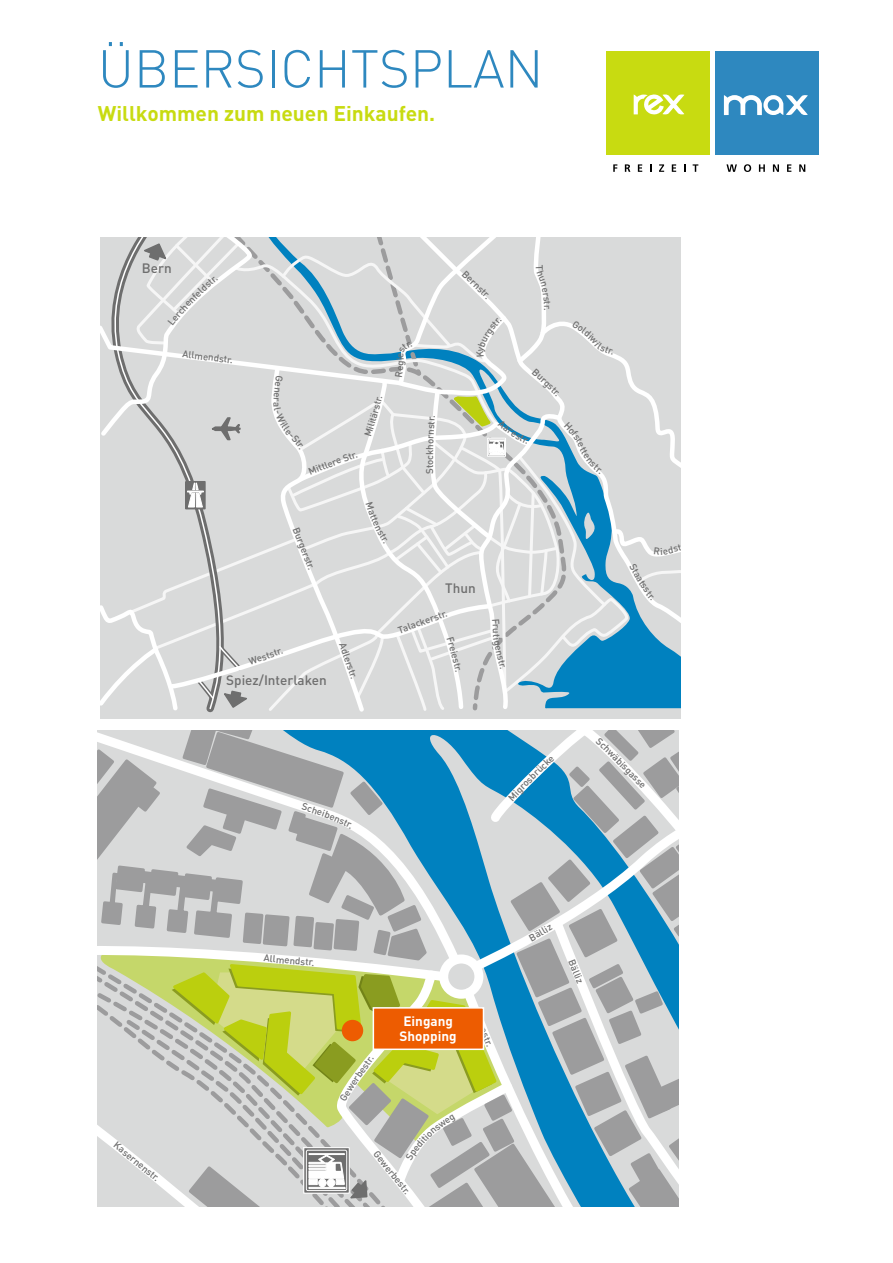
<style>
.page{position:relative;width:893px;height:1263px;background:#fff}
.page>*{position:absolute;margin:0;border:0;box-sizing:border-box;transform-origin:0 0}
.t1{font:300 52.5px "DIN";color:#2e88bf}
.t2{font:700 21px "DIN";color:#c8db11}
.t3{font:500 13.5px "DIN";color:#6e6e6e}
.t4{font:700 13.5px/15px "DIN";color:#fff}
.t5{font:500 9.75px "DIN";color:#6e6e6e}
</style>
<div class="page">
<div style="left:606px;top:51px;width:103px;height:104px;background:#c8db11"></div>
<div style="left:715px;top:51px;width:103px;height:104px;background:#2e88bf"></div>
<svg style="left:634px;top:94px;width:50px;height:21px"></svg>
<svg style="left:724px;top:95px;width:84px;height:20px"></svg>
<svg style="left:726px;top:164px;width:11px;height:8px"></svg>
<svg style="left:744px;top:164px;width:7px;height:8px"></svg>
<svg style="left:759px;top:164px;width:6px;height:8px"></svg>
<svg style="left:773px;top:164px;width:6px;height:8px"></svg>
<svg style="left:787px;top:164px;width:4px;height:8px"></svg>
<svg style="left:799px;top:164px;width:6px;height:8px"></svg>
<svg style="left:613px;top:164px;width:4px;height:8px"></svg>
<svg style="left:625px;top:164px;width:5px;height:8px"></svg>
<svg style="left:638px;top:164px;width:4px;height:8px"></svg>
<svg style="left:659px;top:164px;width:5px;height:8px"></svg>
<svg style="left:672px;top:164px;width:4px;height:8px"></svg>
<svg style="left:693px;top:164px;width:5px;height:8px"></svg>
<svg style="left:100px;top:237px;width:581px;height:477px;background:#cdd6d9"></svg>
<svg style="left:98px;top:731px;width:581px;height:475px;background:#aabdb6"></svg>
<h1 class="t1" style="left:98px;top:36px;width:447px">ÜBERSICHTSPLAN</h1>
<h2 class="t2" style="left:98px;top:99px;width:339px">Willkommen zum neuen Einkaufen.</h2>
<h3 class="t3" style="left:142px;top:260px;width:31px">Bern</h3>
<p class="t5" style="left:183px;top:347px;width:52px;rotate:7deg">Allmendstr.</p>
<p class="t5" style="left:394px;top:357px;width:7px;rotate:-90deg">e</p>
<p class="t5" style="left:473px;top:272px;width:25px;rotate:44deg">ernst</p>
<p class="t5" style="left:306px;top:466px;width:19px;rotate:-22deg">Mitt</p>
<p class="t5" style="left:323px;top:459px;width:19px;rotate:-21deg">lere</p>
<p class="t5" style="left:302px;top:525px;width:32px;rotate:69deg">Burger</p>
<p class="t5" style="left:313px;top:554px;width:15px;rotate:68deg">str.</p>
<p class="t5" style="left:362px;top:434px;width:18px;rotate:-73deg">Mili</p>
<p class="t5" style="left:247px;top:655px;width:37px;rotate:-18deg">Weststr.</p>
<p class="t5" style="left:348px;top:641px;width:39px;rotate:71deg">Adlerstr.</p>
<h3 class="t3" style="left:226px;top:671px;width:102px">Spiez/Interlaken</h3>
<p class="t5" style="left:423px;top:468px;width:10px;rotate:-90deg">to</p>
<h3 class="t3" style="left:445px;top:579px;width:32px">Thun</h3>
<p class="t5" style="left:396px;top:624px;width:30px;rotate:-20deg">Talack</p>
<p class="t5" style="left:423px;top:615px;width:25px;rotate:-19deg">erstr.</p>
<p class="t5" style="left:503px;top:634px;width:5px;rotate:90deg">t</p>
<p class="t5" style="left:505px;top:649px;width:21px;rotate:77deg">nstr.</p>
<p class="t5" style="left:519px;top:780px;width:27px;rotate:-45deg">osbrü</p>
<p class="t5" style="left:505px;top:795px;width:22px;rotate:-46deg">Migr</p>
<p class="t5" style="left:614px;top:746px;width:32px;rotate:45deg">wäbisg</p>
<p class="t5" style="left:635px;top:768px;width:22px;rotate:46deg">asse</p>
<p class="t5" style="left:119px;top:1139px;width:58px;rotate:39deg">Kasernenstr.</p>
<p class="t5" style="left:264px;top:952px;width:52px;rotate:5deg">Allmendstr.</p>
<p class="t5" style="left:355px;top:1068px;width:21px;rotate:-55deg">estr.</p>
<h3 class="t4" style="left:400px;top:1013px;width:59px">Eingang<br>Shopping</h3>
<p class="t5" style="left:483px;top:1011px;width:36px;rotate:67deg">Aarestr.</p>
<p class="t5" style="left:380px;top:1148px;width:54px;rotate:51deg">Gewerbestr.</p>
<p class="t5" style="left:527px;top:933px;width:26px;rotate:-30deg">Bälliz</p>
<p class="t5" style="left:577px;top:957px;width:26px;rotate:68deg">Bälliz</p>
</div>
